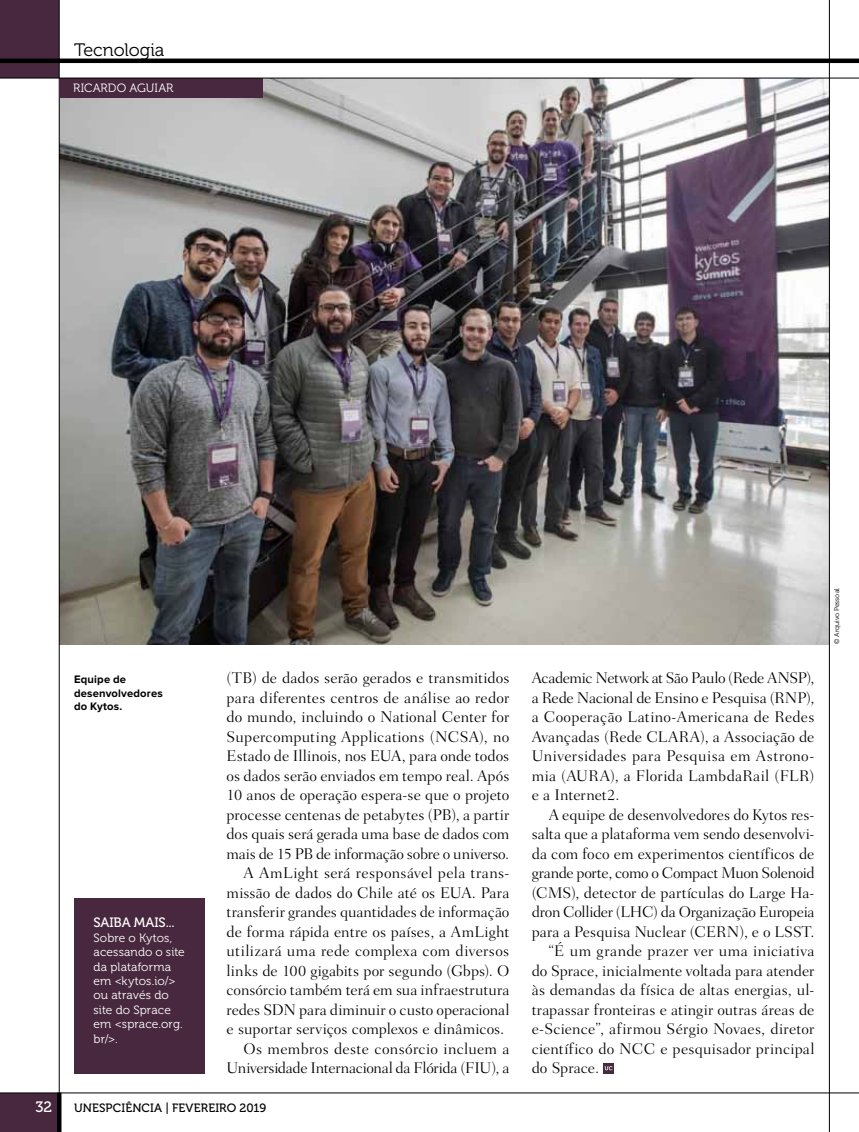
<style>
.page{position:relative;width:859px;height:1132px;background:#fff}
.page>*{position:absolute;margin:0;border:0;box-sizing:border-box;transform-origin:0 0}
.t1{font:18px "Museo 300";letter-spacing:-.005em;color:#000}
.t2{font:300 15.75px/19.5px "Fairfield LT Std";color:#000;text-align:justify}
.t3{font:300 15.75px "Fairfield LT Std";letter-spacing:-.02em;color:#000}
.t4{font:300 15.75px "Fairfield LT Std";letter-spacing:-.025em;color:#000}
.t5{font:300 15.75px "Fairfield LT Std";letter-spacing:.02em;color:#000}
.t6{font:300 15.75px "Fairfield LT Std";letter-spacing:.025em;color:#000}
.t7{font:300 15.75px "Fairfield LT Std";letter-spacing:.03em;color:#000}
.t8{font:15px "Museo 500";color:#fff}
.t9{font:13.5px "Museo 500";color:#fff}
.t10{font:12px/14.4px "Museo 300";letter-spacing:.01em;color:#fff}
.t11{font:12px "Museo 500";letter-spacing:.01em;color:#000}
.t12{font:700 11.25px/13.5px "Proxima Nova";letter-spacing:.015em;color:#000}
.t13{font:6.75px "Museo 300";color:#000}
</style>
<div class="page">
<svg style="left:603px;top:1063px;width:11px;height:10px"></svg>
<svg style="left:604px;top:1065px;width:8px;height:4px"></svg>
<img style="left:60px;top:79px;width:769px;height:565px">
<div style="left:74px;top:897px;width:130px;height:175px;background:#48283e"></div>
<div style="left:0;top:0;width:59px;height:78px;background:#48283e"></div>
<hr style="left:0;top:59px;width:859px;height:4px;background:#000">
<div style="left:0;top:1092px;width:59px;height:39px;background:#48283e"></div>
<hr style="left:0;top:1092px;width:859px;height:1px;background:#000">
<hr style="left:59px;top:0;width:1px;height:1131px;background:#000">
<hr style="left:829px;top:0;width:1px;height:1131px;background:#000">
<hr style="left:57px;top:1092px;width:4px;height:39px;background:#000">
<div style="left:60px;top:78px;width:203px;height:20px;background:#48283e"></div>
<hr style="left:0;top:78px;width:859px;height:1px;background:#000">
<p class="t1" style="left:74px;top:40px;width:92px">Tecnologia</p>
<p class="t10" style="left:73px;top:81px;width:102px">Ricardo Aguiar</p>
<p class="t8" style="left:35px;top:1098px;width:18px">32</p>
<p class="t12" style="left:74px;top:672px;width:90px">Equipe de desenvolvedores do Kytos.</p>
<p class="t9" style="left:94px;top:915px;width:83px">SAIBA MAIS...</p>
<p class="t10" style="left:94px;top:930px;width:93px">Sobre o Kytos, acessando o site da plataforma em &lt;kytos.io/&gt; ou através do site do Sprace em &lt;sprace.org. br/&gt;.</p>
<p class="t2" style="left:227px;top:668px;width:284px">(TB) de dados serão gerados e transmitidos</p>
<p class="t2" style="left:227px;top:687px;width:284px">para diferentes centros de análise ao redor</p>
<p class="t2" style="left:227px;top:707px;width:284px">do mundo, incluindo o National Center for</p>
<p class="t2" style="left:227px;top:726px;width:284px">Supercomputing Applications (NCSA), no</p>
<p class="t2" style="left:227px;top:746px;width:284px">Estado de Illinois, nos EUA, para onde todos</p>
<p class="t2" style="left:227px;top:765px;width:284px">os dados serão enviados em tempo real. Após</p>
<p class="t2" style="left:227px;top:785px;width:284px">10 anos de operação espera-se que o projeto</p>
<p class="t2" style="left:227px;top:804px;width:284px">processe centenas de petabytes (PB), a partir</p>
<p class="t2" style="left:227px;top:824px;width:284px">dos quais será gerada uma base de dados com</p>
<p class="t3" style="left:227px;top:844px;width:284px">mais de 15 PB de informação sobre o universo.</p>
<p class="t6" style="left:244px;top:863px;width:267px">A AmLight será responsável pela trans-</p>
<p class="t2" style="left:227px;top:882px;width:284px">missão de dados do Chile até os EUA. Para</p>
<p class="t2" style="left:227px;top:902px;width:284px">transferir grandes quantidades de informação</p>
<p class="t2" style="left:227px;top:921px;width:284px">de forma rápida entre os países, a AmLight</p>
<p class="t5" style="left:227px;top:941px;width:284px">utilizará uma rede complexa com diversos</p>
<p class="t2" style="left:227px;top:960px;width:284px">links de 100 gigabits por segundo (Gbps). O</p>
<p class="t2" style="left:227px;top:980px;width:284px">consórcio também terá em sua infraestrutura</p>
<p class="t2" style="left:227px;top:999px;width:284px">redes SDN para diminuir o custo operacional</p>
<p class="t2" style="left:227px;top:1019px;width:279px">e suportar serviços complexos e dinâmicos.</p>
<p class="t2" style="left:244px;top:1038px;width:267px">Os membros deste consórcio incluem a</p>
<p class="t3" style="left:227px;top:1058px;width:284px">Universidade Internacional da Flórida (FIU), a</p>
<p class="t11" style="left:74px;top:1101px;width:194px">UNESPCIÊNCIA | FEVEREIRO 2019</p>
<p class="t2" style="left:532px;top:668px;width:284px">Academic Network at São Paulo (Rede ANSP), a Rede Nacional de Ensino e Pesquisa (RNP), a Cooperação Latino-Americana de Redes Avançadas (Rede CLARA), a Associação de Universidades para Pesquisa em Astrono&shy;mia (AURA), a Florida LambdaRail (FLR) e a Internet2.</p>
<p class="t2" style="left:549px;top:804px;width:267px">A equipe de desenvolvedores do Kytos res-</p>
<p class="t2" style="left:532px;top:824px;width:284px">salta que a plataforma vem sendo desenvolvi-</p>
<p class="t2" style="left:532px;top:843px;width:284px">da com foco em experimentos científicos de</p>
<p class="t4" style="left:532px;top:863px;width:284px">grande porte, como o Compact Muon Solenoid</p>
<p class="t2" style="left:532px;top:882px;width:284px">(CMS), detector de partículas do Large Ha-</p>
<p class="t2" style="left:532px;top:902px;width:284px">dron Collider (LHC) da Organização Europeia</p>
<p class="t2" style="left:532px;top:921px;width:284px">para a Pesquisa Nuclear (CERN), e o LSST.</p>
<p class="t7" style="left:549px;top:941px;width:267px">“É um grande prazer ver uma iniciativa</p>
<p class="t2" style="left:532px;top:960px;width:284px">do Sprace, inicialmente voltada para atender</p>
<p class="t2" style="left:532px;top:980px;width:284px">às demandas da física de altas energias, ul-</p>
<p class="t2" style="left:532px;top:999px;width:284px">trapassar fronteiras e atingir outras áreas de</p>
<p class="t2" style="left:532px;top:1019px;width:284px">e-Science”, afirmou Sérgio Novaes, diretor</p>
<p class="t2" style="left:532px;top:1038px;width:284px">científico do NCC e pesquisador principal</p>
<p class="t2" style="left:532px;top:1058px;width:69px">do Sprace.</p>
<p class="t13" style="left:833px;top:644px;width:57px;rotate:-90deg">© Arquivo Pessoal</p>
</div>
